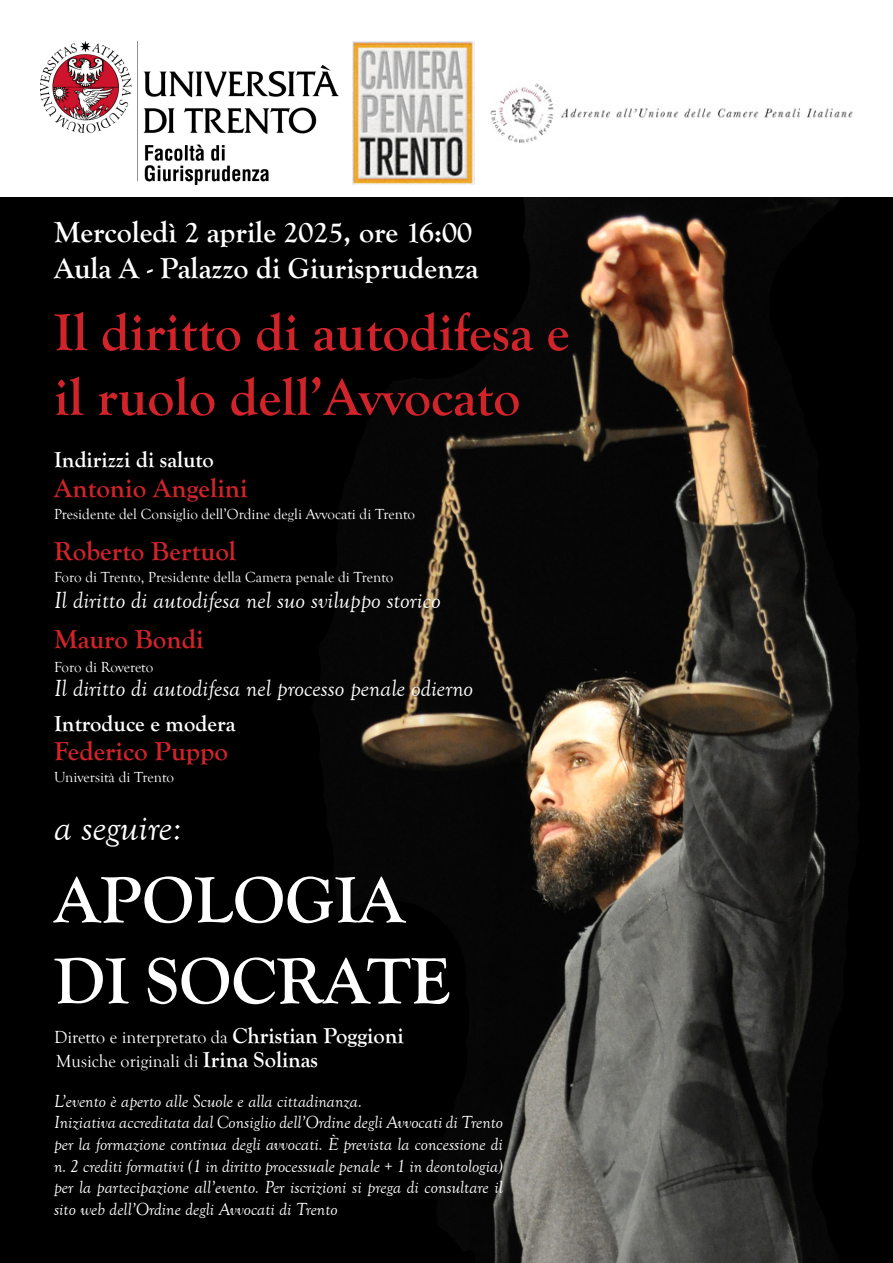
<style>
.page{position:relative;width:893px;height:1263px;background:#fff}
.page>*{position:absolute;margin:0;border:0;box-sizing:border-box;transform-origin:0 0}
.t1{font:700 67.5px/81px "Goudy Old Style T";color:#fff}
.t2{font:700 54px/64.8px "Goudy Old Style T";color:#d1232a}
.t3{font:italic 39px "Goudy Old Style T";color:#fff}
.t4{font:700 30px "Goudy Old Style T";color:#fff}
.t5{font:700 27px "Goudy Old Style T";color:#d1232a}
.t6{font:italic 24px "Goudy Old Style T";color:#fff}
.t7{font:700 22.5px "Goudy Old Style T";color:#fff}
.t8{font:italic 18px/21.6px "Goudy Old Style T";color:#fff;text-align:justify}
.t9{font:18px "Goudy Old Style T";color:#fff}
.t10{font:15px "Goudy Old Style T";color:#fff}
.s1{font-weight:700;font-size:22.5px}
</style>
<div class="page">
<img style="left:353px;top:42px;width:122px;height:142px">
<img style="left:490px;top:84px;width:363px;height:59px">
<img style="left:40px;top:41px;width:298px;height:143px">
<img style="left:0;top:198px;width:893px;height:1065px">
<p class="t4" style="left:54px;top:215px;width:420px">Mercoledì 2 aprile 2025, ore 16:00</p>
<p class="t4" style="left:54px;top:251px;width:426px">Aula A - Palazzo di Giurisprudenza</p>
<p class="t2" style="left:54px;top:301px;width:517px">Il diritto di autodifesa e il ruolo dell’Avvocato</p>
<p class="t7" style="left:54px;top:447px;width:161px">Indirizzi di saluto</p>
<p class="t5" style="left:54px;top:473px;width:195px">Antonio Angelini</p>
<p class="t10" style="left:54px;top:506px;width:363px">Presidente del Consiglio dell’Ordine degli Avvocati di Trento</p>
<p class="t5" style="left:54px;top:536px;width:184px">Roberto Bertuol</p>
<p class="t10" style="left:54px;top:569px;width:341px">Foro di Trento, Presidente della Camera penale di Trento</p>
<p class="t6" style="left:54px;top:588px;width:388px">Il diritto di autodifesa nel suo sviluppo storico</p>
<p class="t5" style="left:54px;top:623px;width:151px">Mauro Bondi</p>
<p class="t10" style="left:54px;top:659px;width:101px">Foro di Rovereto</p>
<p class="t6" style="left:54px;top:675px;width:421px">Il diritto di autodifesa nel processo penale odierno</p>
<p class="t7" style="left:54px;top:711px;width:183px">Introduce e modera</p>
<p class="t5" style="left:54px;top:736px;width:176px">Federico Puppo</p>
<p class="t10" style="left:54px;top:769px;width:122px">Università di Trento</p>
<p class="t3" style="left:54px;top:806px;width:129px">a seguire:</p>
<p class="t1" style="left:54px;top:860px;width:398px">APOLOGIA<br>DI SOCRATE</p>
<p class="t9" style="left:54px;top:1027px;width:351px">Diretto e interpretato da <span class="s1">Christian Poggioni</span></p>
<p class="t9" style="left:56px;top:1051px;width:263px">Musiche originali di <span class="s1">Irina Solinas</span></p>
<p class="t8" style="left:54px;top:1091px;width:310px">L’evento è aperto alle Scuole e alla cittadinanza.</p>
<p class="t8" style="left:54px;top:1112px;width:451px">Iniziativa accreditata dal Consiglio dell’Ordine degli Avvocati di Trento per la formazione continua degli avvocati. È prevista la concessione di n. 2 crediti formativi (1 in diritto processuale penale + 1 in deontologia) per la partecipazione all’evento. Per iscrizioni si prega di consultare il sito web dell’Ordine degli Avvocati di Trento</p>
</div>
